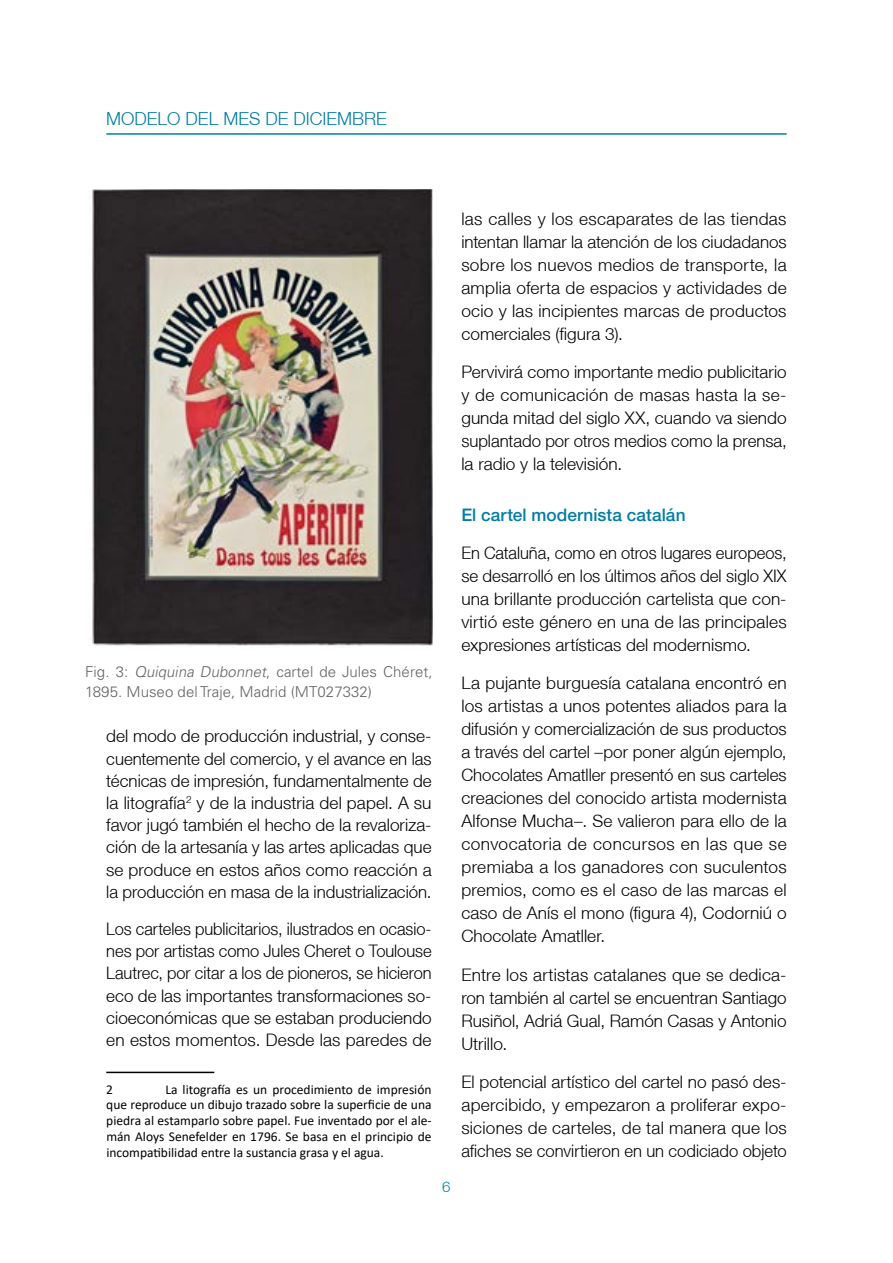
<style>
.page{position:relative;width:893px;height:1263px;background:#fff}
.page>*{position:absolute;margin:0;border:0;box-sizing:border-box;transform-origin:0 0}
.t1{font:300 18px "Helvetica Neue LT";color:#007da4}
.t2{font:300 17.25px/23.1px "Helvetica Neue LT";letter-spacing:.005em;color:#000;text-align:justify}
.t3{font:300 17.25px/22.2px "Helvetica Neue LT";letter-spacing:.005em;color:#000;text-align:justify;scale:.95 1}
.t4{font:300 17.25px/23.1px "Helvetica Neue LT";letter-spacing:.005em;color:#000;text-align:justify;scale:.96 1}
.t5{font:500 17.25px "Helvetica Neue LT";letter-spacing:.005em;color:#007da4}
.t6{font:300 15px/19.5px "Univers LT Std";letter-spacing:.005em;color:#646363}
.t7{font:300 15px "Helvetica Neue LT";color:#007da4}
.t8{font:13.5px/15.8px "Calibri";color:#000;text-align:justify}
.s1{font-style:italic}
</style>
<div class="page">
<hr style="left:106px;top:133px;width:681px;height:2px;background:#007da4">
<hr style="left:106px;top:1072px;width:108px;height:1px;background:#000">
<img style="left:92px;top:189px;width:341px;height:457px">
<p class="t1" style="left:106px;top:108px;width:282px">MODELO DEL MES DE DICIEMBRE</p>
<p class="t6" style="left:85px;top:662px;width:349px">Fig. 3: <span class="s1">Quiquina Dubonnet</span>, cartel de Jules Chéret,<br>1895. Museo del Traje, Madrid (MT027332)</p>
<p class="t2" style="left:106px;top:725px;width:327px;line-height:22.2px">del modo de producción industrial, y conse&shy;cuentemente del comercio, y el avance en las técnicas de impresión, fundamentalmente de la litografía<sup>2</sup> y de la industria del papel. A su favor jugó también el hecho de la revaloriza&shy;ción de la artesanía y las artes aplicadas que se produce en estos años como reacción a la producción en masa de la industrialización.</p>
<p class="t3" style="left:106px;top:917px;width:344px">Los carteles publicitarios, ilustrados en ocasio&shy;nes por artistas como Jules Cheret o Toulouse Lautrec, por citar a los de pioneros, se hicieron eco de las importantes transformaciones so&shy;cioeconómicas que se estaban produciendo en estos momentos. Desde las paredes de</p>
<p class="t8" style="left:106px;top:1081px;width:8px">2</p>
<p class="t8" style="left:106px;top:1081px;width:327px;text-indent:59px">La litografía es un procedimiento de impresión que reproduce un dibujo trazado sobre la superficie de una piedra al estamparlo sobre papel. Fue inventado por el ale&shy;mán Aloys Senefelder en 1796. Se basa en el principio de incompatibilidad entre la sustancia grasa y el agua.</p>
<p class="t7" style="left:442px;top:1177px;width:10px">6</p>
<p class="t2" style="left:461px;top:207px;width:327px">las calles y los escaparates de las tiendas intentan llamar la atención de los ciudadanos sobre los nuevos medios de transporte, la amplia oferta de espacios y actividades de ocio y las incipientes marcas de productos comerciales (figura 3).</p>
<p class="t2" style="left:461px;top:360px;width:327px">Pervivirá como importante medio publicitario y de comunicación de masas hasta la se&shy;gunda mitad del siglo XX, cuando va siendo suplantado por otros medios como la prensa, la radio y la televisión.</p>
<p class="t5" style="left:461px;top:505px;width:226px">El cartel modernista catalán</p>
<p class="t4" style="left:461px;top:541px;width:340px">En Cataluña, como en otros lugares europeos, se desarrolló en los últimos años del siglo XIX una brillante producción cartelista que con&shy;virtió este género en una de las principales expresiones artísticas del modernismo.</p>
<p class="t2" style="left:461px;top:671px;width:327px">La pujante burguesía catalana encontró en los artistas a unos potentes aliados para la difusión y comercialización de sus productos a través del cartel –por poner algún ejemplo, Chocolates Amatller presentó en sus carteles creaciones del conocido artista modernista Alfonse Mucha–. Se valieron para ello de la convocatoria de concursos en las que se premiaba a los ganadores con suculentos premios, como es el caso de las marcas el caso de Anís el mono (figura 4), Codorniú o Chocolate Amatller.</p>
<p class="t2" style="left:461px;top:962px;width:327px">Entre los artistas catalanes que se dedica&shy;ron también al cartel se encuentran Santiago Rusiñol, Adriá Gual, Ramón Casas y Antonio Utrillo.</p>
<p class="t2" style="left:461px;top:1069px;width:327px">El potencial artístico del cartel no pasó des&shy;apercibido, y empezaron a proliferar expo&shy;siciones de carteles, de tal manera que los afiches se convirtieron en un codiciado objeto</p>
</div>
